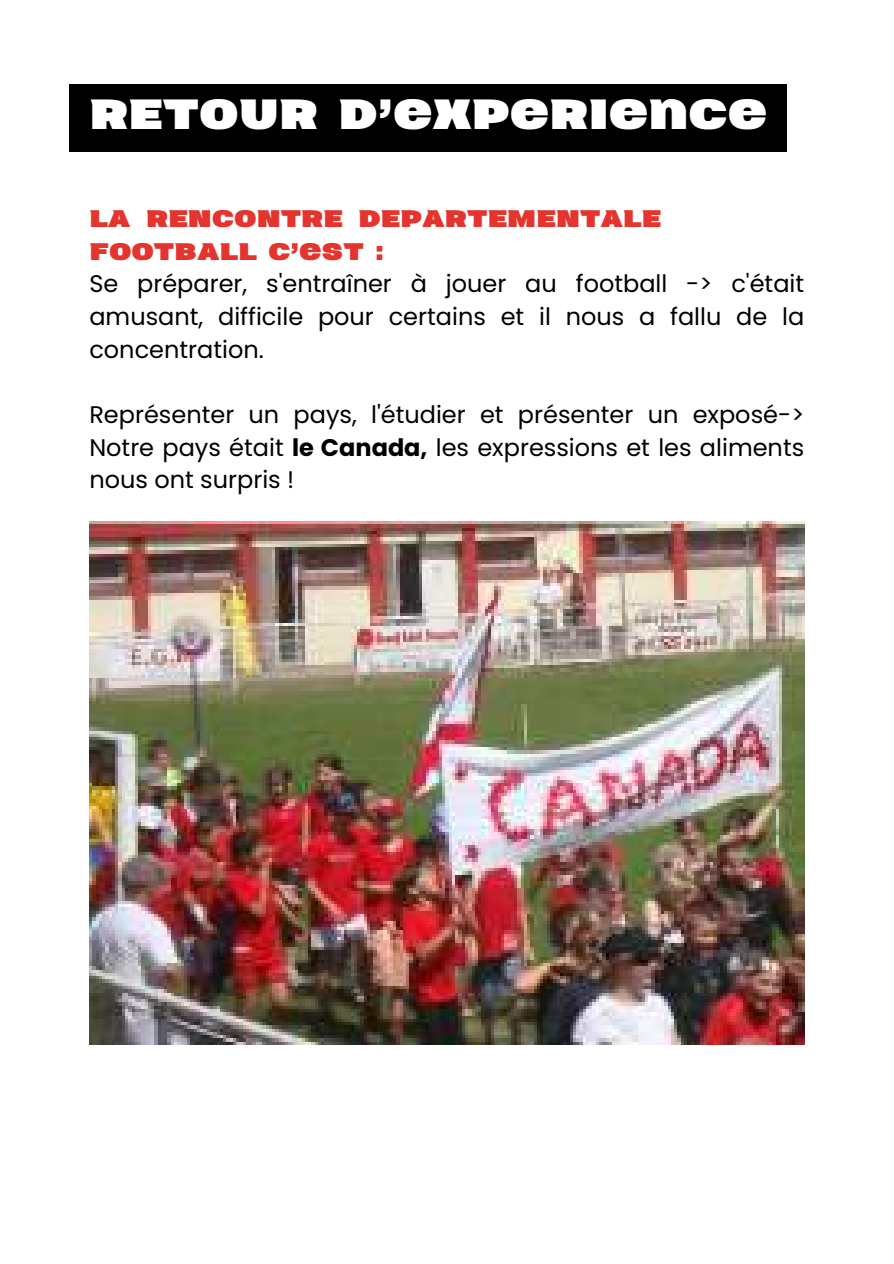
<style>
.page{position:relative;width:894px;height:1264px;background:#fff}
.page>*{position:absolute;margin:0;border:0;box-sizing:border-box;transform-origin:0 0}
.t1{font:49.2px "Neultica 4 F Black";color:#fff}
.t2{font:27.9px/33.5px "Neultica 4 F Black";color:#e5342d}
.t3{font:24px/32.7px "Poppins";color:#000;text-align:justify}
.s1{font-weight:700}
</style>
<div class="page">
<img style="left:89px;top:521px;width:715px;height:522px">
<div style="left:70px;top:84px;width:717px;height:68px;background:#000"></div>
<h1 class="t1" style="left:89px;top:92px;width:679px">RETOUR D’EXPERIENCE</h1>
<p class="t2" style="left:89px;top:203px;width:573px">LA RENCONTRE DEPARTEMENTALE<br>FOOTBALL C’EST :</p>
<p class="t3" style="left:89px;top:267px;width:716px">Se préparer, s'entraîner à jouer au football -&gt; c'était amusant, difficile pour certains et il nous a fallu de la concentration.</p>
<p class="t3" style="left:89px;top:398px;width:716px">Représenter un pays, l'étudier et présenter un exposé-&gt; Notre pays était <span class="s1">le Canada,</span> les expressions et les aliments nous ont surpris !</p>
</div>
